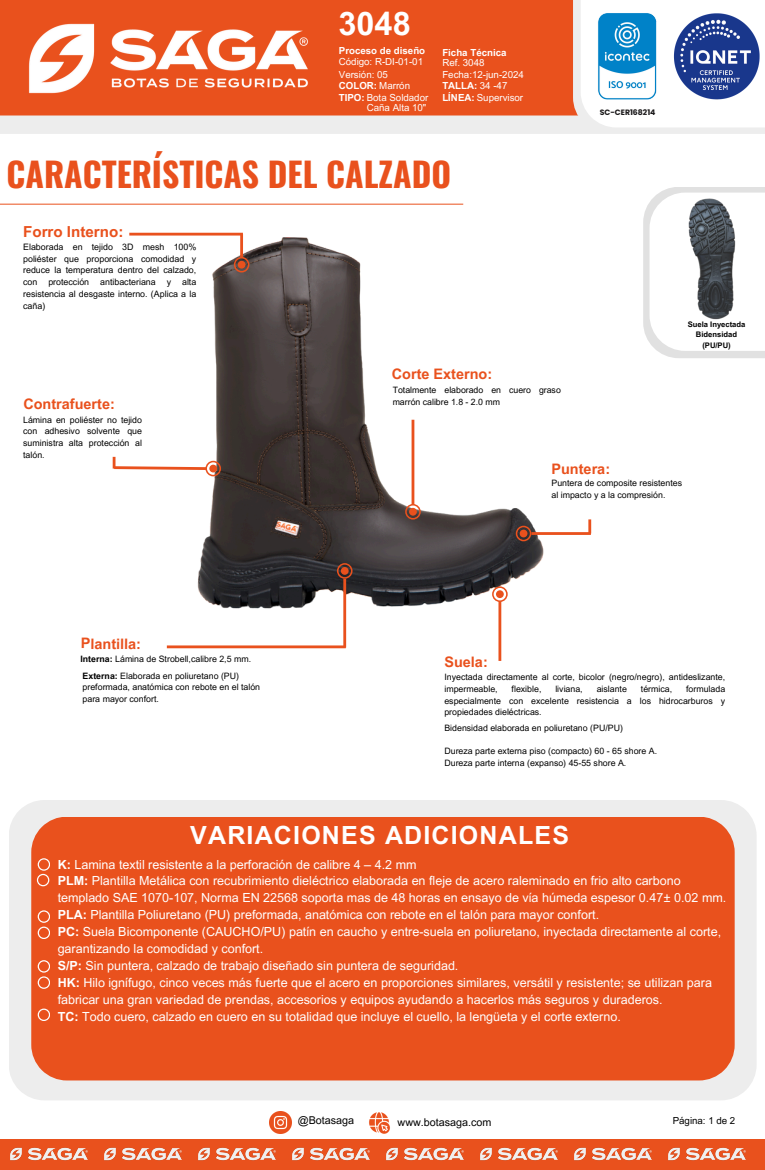
<style>
.page{position:relative;width:765px;height:1170px;background:#fff}
.page>*{position:absolute;margin:0;border:0;box-sizing:border-box;transform-origin:0 0}
.t1{font:700 33.62px "Oswald";color:#e9511d}
.t2{font:700 32.38px "Arial MT Pro";color:#fff}
.t3{font:700 25px "Arial MT Pro";letter-spacing:.045em;color:#fff}
.t4{font:700 15.12px "Arial MT Pro";color:#e9511d}
.t5{font:700 14.5px "Arial MT Pro";color:#e9511d}
.t6{font:12.5px/16.9px "Arial MT Pro";color:#fff}
.t7{font:10.75px "Arial MT Pro";color:#000}
.t8{font:9.75px "Arial MT Pro";color:#fff}
.t9{font:700 9.75px "Arial MT Pro";color:#fff}
.t10{font:9.75px "Arial MT Pro";color:#000}
.t11{font:8.88px/11.9px "Arial MT Pro";color:#000;text-align:justify}
.t12{font:8.75px/11.8px "Arial MT Pro";color:#000}
.t13{font:700 7.75px "Poppins";color:#1a1819}
.t14{font:700 7.62px/10.2px "Arial MT Pro";color:#000;text-align:center}
.s1{font-weight:400}
.s2{font-weight:700}
</style>
<div class="page">
<div style="left:0;top:0;width:765px;height:134px;background:#ededed"></div>
<div style="left:0;top:0;width:765px;height:115px;background:#e9511d"></div>
<img style="left:29px;top:23px;width:279px;height:71px">
<hr style="left:0;top:204px;width:463px;height:1px;background:#e9511d">
<div style="left:0;top:1138px;width:765px;height:31px;background:#e9511d"></div>
<img style="left:10px;top:1147px;width:78px;height:14px">
<img style="left:104px;top:1147px;width:78px;height:14px">
<img style="left:198px;top:1147px;width:78px;height:14px">
<img style="left:292px;top:1147px;width:78px;height:14px">
<img style="left:386px;top:1147px;width:78px;height:14px">
<img style="left:480px;top:1147px;width:78px;height:14px">
<img style="left:574px;top:1147px;width:78px;height:14px">
<img style="left:668px;top:1147px;width:78px;height:14px">
<img style="left:269px;top:1111px;width:22px;height:21px">
<img style="left:369px;top:1112px;width:21px;height:22px">
<div style="left:573px;top:0;width:192px;height:133px;background:#ededed"></div>
<img style="left:153px;top:232px;width:391px;height:407px">
<hr style="left:531px;top:532px;width:60px;height:3px;background:#e9511d">
<hr style="left:412px;top:419px;width:2px;height:85px;background:#e9511d">
<hr style="left:240px;top:234px;width:3px;height:23px;background:#e9511d">
<hr style="left:129px;top:233px;width:114px;height:2px;background:#e9511d">
<hr style="left:588px;top:519px;width:3px;height:14px;background:#e9511d">
<hr style="left:343px;top:578px;width:3px;height:69px;background:#e9511d">
<hr style="left:498px;top:601px;width:3px;height:59px;background:#e9511d">
<svg style="left:112px;top:456px;width:109px;height:20px"></svg>
<svg style="left:234px;top:257px;width:15px;height:15px"></svg>
<svg style="left:405px;top:504px;width:16px;height:15px"></svg>
<svg style="left:516px;top:525px;width:15px;height:16px"></svg>
<svg style="left:337px;top:563px;width:16px;height:15px"></svg>
<svg style="left:492px;top:586px;width:16px;height:16px"></svg>
<hr style="left:167px;top:645px;width:179px;height:3px;background:#e9511d">
<svg style="left:643px;top:187px;width:122px;height:171px;fill:#e1e1e1"></svg>
<div style="left:650px;top:192px;width:115px;height:159px;background:#fff"></div>
<img style="left:688px;top:198px;width:48px;height:122px">
<div style="left:581px;top:0;width:184px;height:127px;background:#fff"></div>
<img style="left:598px;top:13px;width:162px;height:87px">
<div style="left:9px;top:800px;width:748px;height:300px;background:#ededed"></div>
<div style="left:31px;top:816px;width:704px;height:264px;background:#e9511d"></div>
<svg style="left:38px;top:1008px;width:12px;height:12px"></svg>
<svg style="left:37px;top:858px;width:13px;height:27px"></svg>
<svg style="left:37px;top:894px;width:13px;height:94px"></svg>
<p class="t2" style="left:339px;top:11px;width:74px">3048</p>
<h4 class="t9" style="left:339px;top:47px;width:88px">Proceso de diseño</h4>
<p class="t8" style="left:339px;top:58px;width:86px">Código: R-DI-01-01</p>
<h4 class="t8" style="left:339px;top:71px;width:51px">Versión: 05</h4>
<p class="t9" style="left:339px;top:82px;width:73px">COLOR: <span class="s1">Marrón</span></p>
<p class="t8" style="left:339px;top:94px;width:91px"><span class="s2">TIPO:</span> Bota Soldador</p>
<p class="t8" style="left:367px;top:104px;width:61px">Caña Alta 10"</p>
<p class="t9" style="left:442px;top:49px;width:66px">Ficha Técnica</p>
<h4 class="t8" style="left:442px;top:59px;width:44px">Ref. 3048</h4>
<p class="t8" style="left:442px;top:71px;width:83px">Fecha:12-jun-2024</p>
<p class="t9" style="left:442px;top:82px;width:67px">TALLA: <span class="s1">34 -47</span></p>
<h3 class="t8" style="left:442px;top:94px;width:82px"><span class="s2">LÍNEA:</span> Supervisor</h3>
<h2 class="t1" style="left:7px;top:148px;width:446px">CARACTERÍSTICAS DEL CALZADO</h2>
<p class="t4" style="left:23px;top:225px;width:102px">Forro Interno:</p>
<p class="t11" style="left:23px;top:242px;width:175px">Elaborada en tejido 3D mesh 100% poliéster que proporciona comodidad y reduce la temperatura dentro del calzado, con protección antibacteriana y alta resistencia al desgaste interno. (Aplica a la caña)</p>
<p class="t5" style="left:23px;top:398px;width:93px">Contrafuerte:</p>
<h4 class="t12" style="left:23px;top:414px;width:120px;text-align:justify">Lámina en poliéster no tejido con adhesivo solvente que suministra alta protección al talón.</h4>
<p class="t5" style="left:392px;top:368px;width:102px">Corte Externo:</p>
<h4 class="t12" style="left:393px;top:385px;width:170px">Totalmente elaborado en cuero graso marrón calibre 1.8 - 2.0 mm</h4>
<p class="t13" style="left:600px;top:106px;width:57px">SC-CER168214</p>
<p class="t14" style="left:688px;top:320px;width:59px">Suela Inyectada</p>
<p class="t14" style="left:696px;top:330px;width:43px">Bidensidad (PU/PU)</p>
<h6 class="t5" style="left:81px;top:638px;width:62px">Plantilla:</h6>
<p class="t12" style="left:80px;top:653px;width:172px"><span class="s2">Interna:</span> Lámina de Strobell,calibre 2,5 mm.</p>
<p class="t12" style="left:83px;top:670px;width:179px"><span class="s2">Externa:</span> Elaborada en poliuretano (PU) preformada, anatómica con rebote en el talón para mayor confort.</p>
<h1 class="t5" style="left:444px;top:656px;width:45px">Suela:</h1>
<p class="t5" style="left:551px;top:463px;width:60px">Puntera:</p>
<p class="t12" style="left:551px;top:478px;width:132px">Puntera de composite resistentes al impacto y a la compresión.</p>
<p class="t12" style="left:444px;top:672px;width:282px">Inyectada directamente al corte, bicolor (negro/negro), antideslizante, impermeable,</p>
<p class="t12" style="left:444px;top:684px;width:282px;text-align:justify;text-indent:242px">formulada especialmente con excelente resistencia a los hidrocarburos y propiedades dieléctricas.</p>
<p class="t12" style="left:512px;top:684px;width:31px">flexible,</p>
<p class="t12" style="left:555px;top:684px;width:29px">liviana,</p>
<p class="t12" style="left:597px;top:684px;width:32px">aislante</p>
<p class="t12" style="left:641px;top:684px;width:33px">térmica,</p>
<p class="t12" style="left:444px;top:722px;width:180px">Bidensidad elaborada en poliuretano (PU/PU)</p>
<p class="t12" style="left:444px;top:746px;width:214px">Dureza parte externa piso (compacto) 60 - 65 shore A.</p>
<p class="t12" style="left:444px;top:758px;width:183px">Dureza parte interna (expanso) 45-55 shore A.</p>
<p class="t3" style="left:190px;top:825px;width:380px">VARIACIONES ADICIONALES</p>
<p class="t6" style="left:58px;top:857px;width:670px"><span class="s2">K:</span> Lamina textil resistente a la perforación de calibre 4 – 4.2 mm<br><span class="s2">PLM:</span> Plantilla Metálica con recubrimiento dieléctrico elaborada en fleje de acero raleminado en frio alto carbono templado SAE 1070-107, Norma EN 22568 soporta mas de 48 horas en ensayo de vía húmeda espesor 0.47± 0.02 mm.<br><span class="s2">PLA:</span> Plantilla Poliuretano (PU) preformada, anatómica con rebote en el talón para mayor confort.<br><span class="s2">PC:</span> Suela Bicomponente (CAUCHO/PU) patín en caucho y entre-suela en poliuretano, inyectada directamente al corte, garantizando la comodidad y confort.<br><span class="s2">S/P:</span> Sin puntera, calzado de trabajo diseñado sin puntera de seguridad.<br><span class="s2">HK:</span> Hilo ignífugo, cinco veces más fuerte que el acero en proporciones similares, versátil y resistente; se utilizan para fabricar una gran variedad de prendas, accesorios y equipos ayudando a hacerlos más seguros y duraderos.<br><span class="s2">TC:</span> Todo cuero, calzado en cuero en su totalidad que incluye el cuello, la lengüeta y el corte externo.</p>
<p class="t7" style="left:298px;top:1116px;width:58px">@Botasaga</p>
<h6 class="t7" style="left:398px;top:1117px;width:95px">www.botasaga.com</h6>
<h4 class="t10" style="left:673px;top:1116px;width:64px">Página: 1 de 2</h4>
</div>
